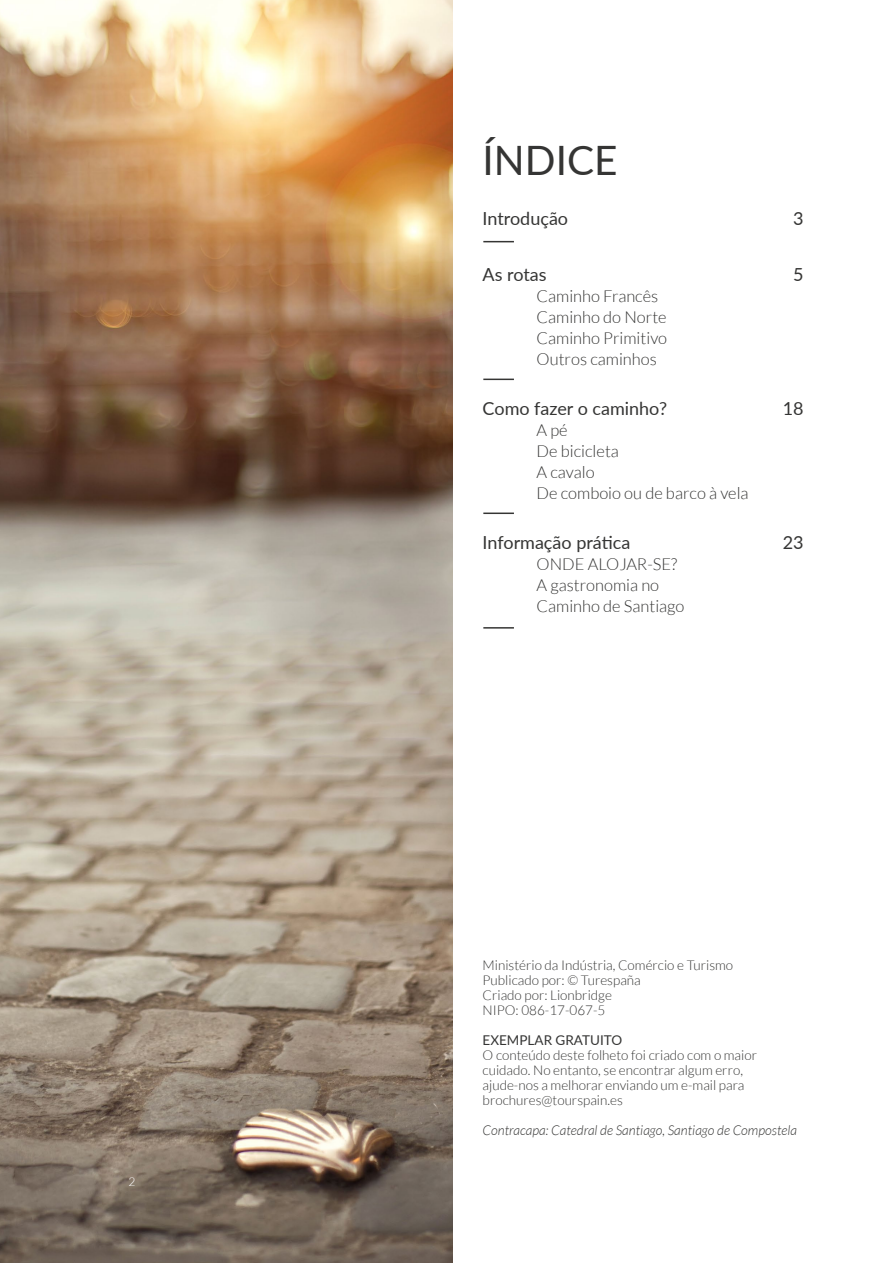
<style>
.page{position:relative;width:893px;height:1263px;background:#fff}
.page>*{position:absolute;margin:0;border:0;box-sizing:border-box;transform-origin:0 0}
.t1{font:40.5px "Lato";color:#353534}
.t2{font:18px "Lato";color:#353534}
.TOC2{font:300 16.5px/21px "Lato";color:#353534}
.t3{font:300 13.5px/15px "Lato";color:#353534}
.t4{font:italic 300 13.5px "Lato";color:#353534}
.t5{font:13.5px "Lato";color:#353534}
.t6{font:300 12px "Lato";color:#fff}
</style>
<div class="page">
<img style="left:0;top:0;width:453px;height:1263px">
<hr style="left:483px;top:379px;width:31px;height:1px;background:#353534">
<hr style="left:483px;top:241px;width:31px;height:1px;background:#353534">
<hr style="left:483px;top:512px;width:31px;height:2px;background:#353534">
<hr style="left:483px;top:627px;width:31px;height:2px;background:#353534">
<p class="t6" style="left:128px;top:1175px;width:8px">2</p>
<p class="t1" style="left:483px;top:131px;width:136px">ÍNDICE</p>
<p class="t2" style="left:483px;top:205px;width:87px">Introdução</p>
<p class="t2" style="left:793px;top:205px;width:12px">3</p>
<p class="t2" style="left:483px;top:262px;width:65px">As rotas</p>
<p class="t2" style="left:793px;top:262px;width:12px">5</p>
<p class="TOC2" style="left:537px;top:286px;width:123px">Caminho Francês</p>
<p class="TOC2" style="left:537px;top:307px;width:131px">Caminho do Norte</p>
<p class="TOC2" style="left:537px;top:328px;width:132px">Caminho Primitivo</p>
<p class="TOC2" style="left:537px;top:349px;width:122px">Outros caminhos</p>
<p class="t2" style="left:483px;top:396px;width:186px">Como fazer o caminho?</p>
<p class="t2" style="left:783px;top:396px;width:22px">18</p>
<p class="TOC2" style="left:537px;top:420px;width:33px">A pé</p>
<p class="TOC2" style="left:537px;top:441px;width:84px">De bicicleta</p>
<p class="TOC2" style="left:537px;top:462px;width:60px">A cavalo</p>
<p class="TOC2" style="left:537px;top:483px;width:214px">De comboio ou de barco à vela</p>
<p class="t2" style="left:483px;top:529px;width:149px">Informação prática</p>
<p class="t2" style="left:783px;top:529px;width:22px">23</p>
<p class="TOC2" style="left:537px;top:554px;width:142px">ONDE ALOJAR-SE?</p>
<p class="TOC2" style="left:537px;top:575px;width:149px">A gastronomia no<br>Caminho de Santiago</p>
<p class="t3" style="left:483px;top:958px;width:252px">Ministério da Indústria, Comércio e Turismo</p>
<p class="t3" style="left:483px;top:973px;width:160px">Publicado por: © Turespaña</p>
<p class="t3" style="left:483px;top:988px;width:131px">Criado por: Lionbridge</p>
<p class="t3" style="left:483px;top:1003px;width:124px">NIPO: 086-17-067-5</p>
<p class="t5" style="left:483px;top:1030px;width:141px">EXEMPLAR GRATUITO</p>
<p class="t3" style="left:483px;top:1048px;width:276px">O conteúdo deste folheto foi criado com o maior cuidado. No entanto, se encontrar algum erro, ajude-nos a melhorar enviando um e-mail para brochures@tourspain.es</p>
<p class="t4" style="left:483px;top:1123px;width:316px">Contracapa: Catedral de Santiago, Santiago de Compostela</p>
</div>
